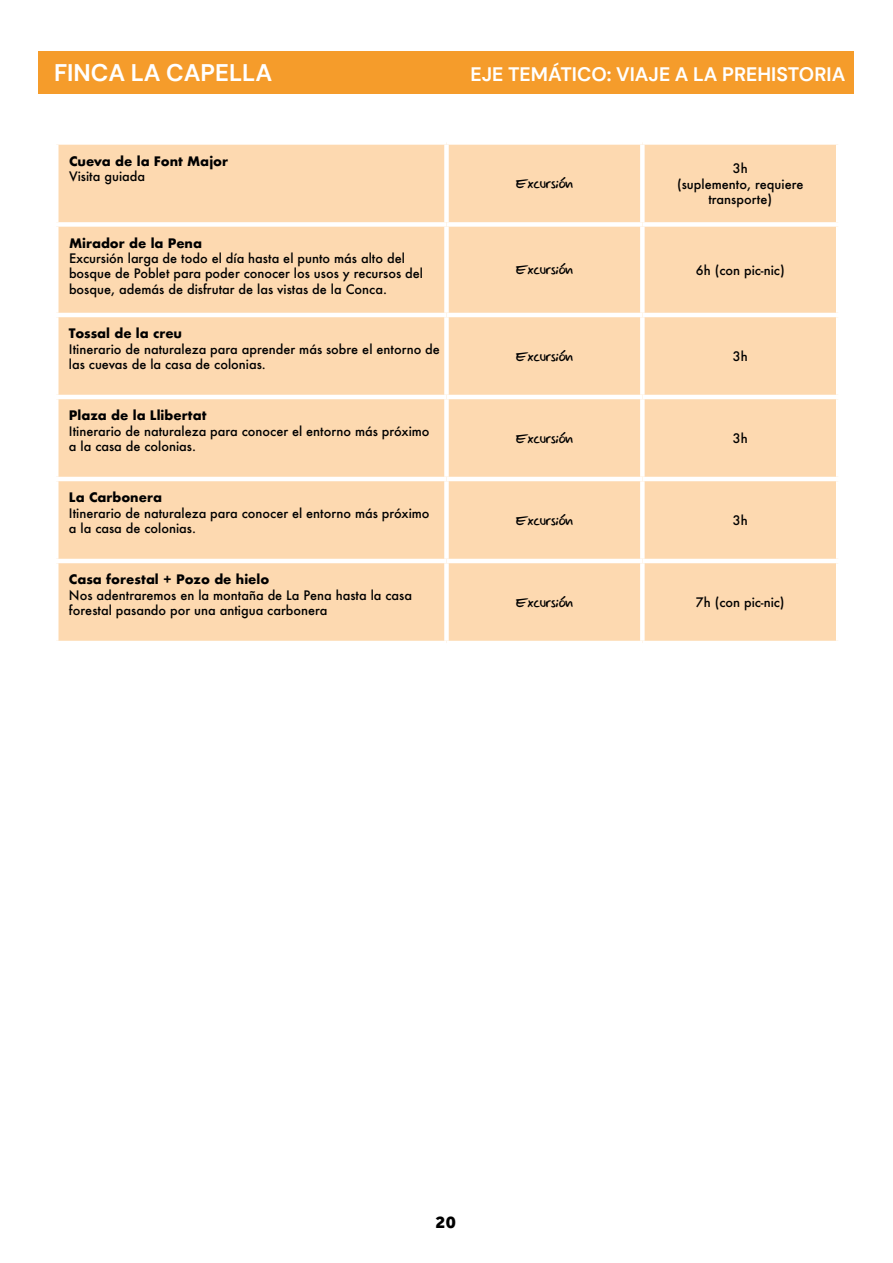
<style>
.page{position:relative;width:893px;height:1263px;background:#fff}
.page>*{position:absolute;margin:0;border:0;box-sizing:border-box;transform-origin:0 0}
.t1{font:700 24px "DM Sans";color:#fff}
.t2{font:700 19.5px "DM Sans";color:#fff}
.t3{font:800 18px "Effra";color:#000}
.t4{font:500 12.75px/15.3px "Futura";color:#000}
.t5{font:700 12.75px "Futura";color:#000}
.t6{font:12.75px "Jose Fernandez";color:#000}
</style>
<div class="page">
<div style="left:39px;top:51px;width:815px;height:43px;background:#f59c2b"></div>
<div style="left:58px;top:145px;width:778px;height:496px;background:#fdd9b0"></div>
<hr style="left:54px;top:313px;width:392px;height:4px;background:#fff">
<hr style="left:446px;top:313px;width:196px;height:4px;background:#fff">
<hr style="left:642px;top:313px;width:198px;height:4px;background:#fff">
<div style="left:444px;top:145px;width:5px;height:77px;background:#fff"></div>
<div style="left:640px;top:145px;width:5px;height:77px;background:#fff"></div>
<div style="left:54px;top:222px;width:392px;height:5px;background:#fff"></div>
<div style="left:446px;top:222px;width:196px;height:5px;background:#fff"></div>
<div style="left:444px;top:227px;width:5px;height:86px;background:#fff"></div>
<div style="left:642px;top:222px;width:198px;height:5px;background:#fff"></div>
<div style="left:640px;top:227px;width:5px;height:86px;background:#fff"></div>
<div style="left:444px;top:317px;width:5px;height:78px;background:#fff"></div>
<div style="left:640px;top:317px;width:5px;height:78px;background:#fff"></div>
<hr style="left:54px;top:395px;width:392px;height:4px;background:#fff">
<hr style="left:446px;top:395px;width:196px;height:4px;background:#fff">
<div style="left:444px;top:399px;width:5px;height:78px;background:#fff"></div>
<hr style="left:642px;top:395px;width:198px;height:4px;background:#fff">
<div style="left:640px;top:399px;width:5px;height:78px;background:#fff"></div>
<hr style="left:54px;top:477px;width:392px;height:4px;background:#fff">
<hr style="left:446px;top:477px;width:196px;height:4px;background:#fff">
<div style="left:444px;top:481px;width:5px;height:78px;background:#fff"></div>
<hr style="left:642px;top:477px;width:198px;height:4px;background:#fff">
<div style="left:640px;top:481px;width:5px;height:78px;background:#fff"></div>
<hr style="left:54px;top:559px;width:392px;height:4px;background:#fff">
<hr style="left:446px;top:559px;width:196px;height:4px;background:#fff">
<div style="left:444px;top:563px;width:5px;height:78px;background:#fff"></div>
<hr style="left:642px;top:559px;width:198px;height:4px;background:#fff">
<div style="left:640px;top:563px;width:5px;height:78px;background:#fff"></div>
<h1 class="t1" style="left:54px;top:58px;width:220px">FINCA LA CAPELLA</h1>
<h2 class="t2" style="left:471px;top:62px;width:376px">EJE TEMÁTICO: VIAJE A LA PREHISTORIA</h2>
<p class="t5" style="left:69px;top:152px;width:161px">Cueva de la Font Major</p>
<p class="t4" style="left:69px;top:169px;width:78px">Visita guiada</p>
<p class="t6" style="left:516px;top:177px;width:58px">Excursión</p>
<p class="t4" style="left:677px;top:161px;width:128px;text-align:center">3h<br>(suplemento, requiere transporte)</p>
<p class="t5" style="left:69px;top:234px;width:134px">Mirador de la Pena</p>
<p class="t4" style="left:69px;top:251px;width:355px">Excursión larga de todo el día hasta el punto más alto del bosque de Poblet para poder conocer los usos y recursos del bosque, además de disfrutar de las vistas de la Conca.</p>
<p class="t6" style="left:516px;top:263px;width:58px">Excursión</p>
<p class="t4" style="left:696px;top:262px;width:90px">6h (con pic-nic)</p>
<p class="t5" style="left:69px;top:324px;width:115px">Tossal de la creu</p>
<p class="t4" style="left:69px;top:341px;width:372px">Itinerario de naturaleza para aprender más sobre el entorno de las cuevas de la casa de colonias.</p>
<p class="t6" style="left:516px;top:349px;width:58px">Excursión</p>
<p class="t4" style="left:733px;top:349px;width:16px">3h</p>
<p class="t5" style="left:69px;top:406px;width:139px">Plaza de la Llibertat</p>
<p class="t4" style="left:69px;top:423px;width:362px">Itinerario de naturaleza para conocer el entorno más próximo a la casa de colonias.</p>
<p class="t6" style="left:516px;top:431px;width:58px">Excursión</p>
<p class="t4" style="left:733px;top:431px;width:16px">3h</p>
<p class="t5" style="left:69px;top:488px;width:94px">La Carbonera</p>
<p class="t4" style="left:69px;top:505px;width:362px">Itinerario de naturaleza para conocer el entorno más próximo a la casa de colonias.</p>
<p class="t6" style="left:516px;top:513px;width:58px">Excursión</p>
<p class="t4" style="left:733px;top:513px;width:16px">3h</p>
<p class="t5" style="left:69px;top:570px;width:202px">Casa forestal + Pozo de hielo</p>
<p class="t4" style="left:69px;top:587px;width:345px">Nos adentraremos en la montaña de La Pena hasta la casa forestal pasando por una antigua carbonera</p>
<p class="t6" style="left:516px;top:595px;width:58px">Excursión</p>
<p class="t4" style="left:696px;top:595px;width:90px">7h (con pic-nic)</p>
<h3 class="t3" style="left:436px;top:1211px;width:22px">20</h3>
</div>
